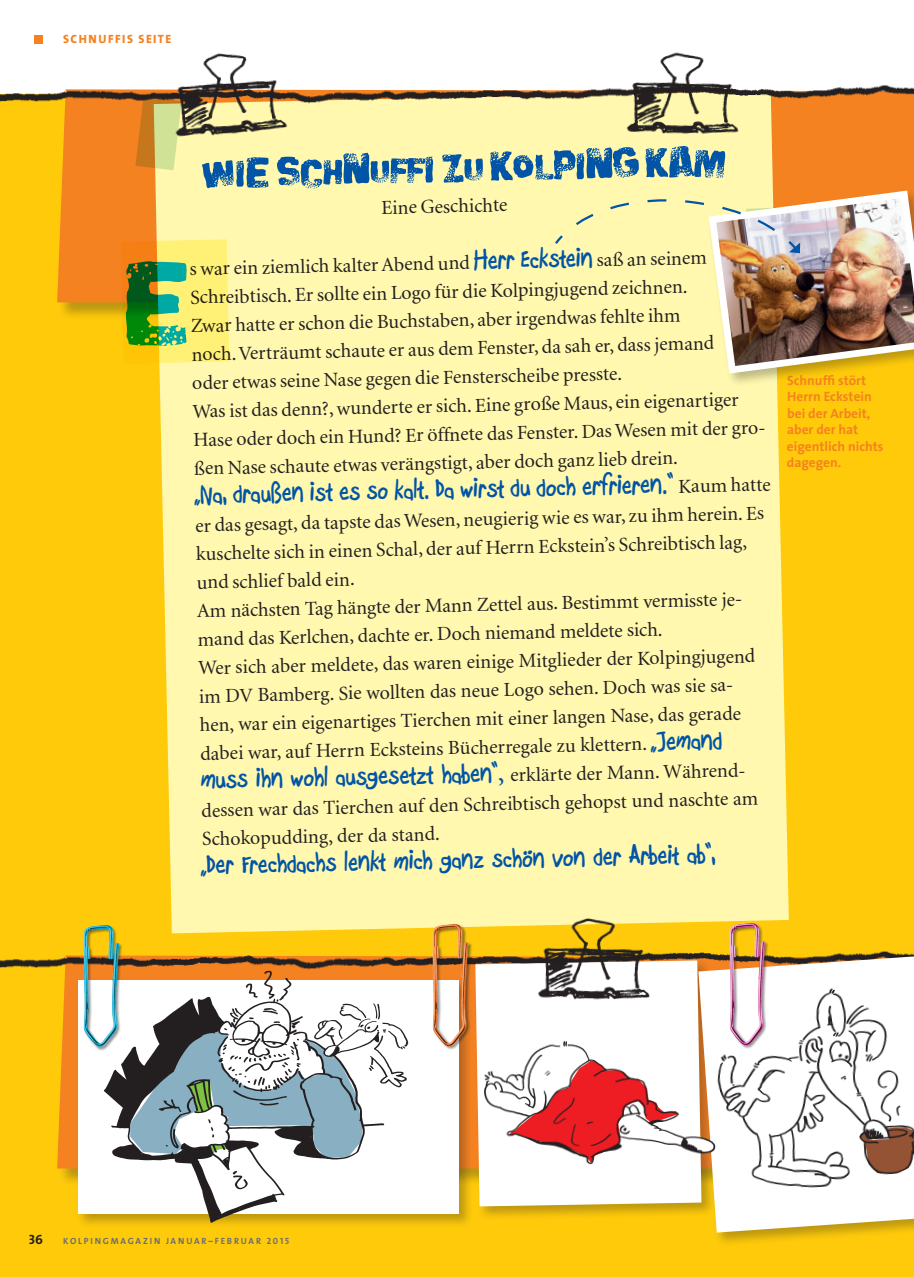
<style>
.page{position:relative;width:914px;height:1277px;background:#fff}
.page>*{position:absolute;margin:0;border:0;box-sizing:border-box;transform-origin:0 0}
.t1{font:49.95px "Big Bloke BB";color:#0154a6}
.t2{font:700 28.5px "Boopee";color:#0154a6}
.t3{font:19.95px/28.5px "Minion LT";color:#231f20}
.t4{font:700 13.5px/16.5px "The Sans";color:#f58220}
.t5{font:13.5px "The Sans Bold Caps";color:#231f20}
.t6{font:12px "The Sans Extra Bold Caps";letter-spacing:.12em;color:#f58220}
.t7{font:9px "The Sans Bold Caps";letter-spacing:.2em;color:#6c6d70}
.s1{font-family:"Boopee";font-weight:700;font-size:28.5px;color:#0154a6}
.s2{font-family:"Minion LT";font-weight:400;font-size:19.95px;color:#231f20}
.s3{font-family:"Minion LT";font-weight:400}
</style>
<div class="page">
<div style="left:0;top:94px;width:913px;height:1182px;background:#feca0a"></div>
<div style="left:57px;top:119px;width:856px;height:183px;background:#f58220"></div>
<div style="left:34px;top:35px;width:9px;height:8px;background:#f58220"></div>
<div style="left:154px;top:119px;width:634px;height:813px;background:#fff8ae"></div>
<svg style="left:135px;top:119px;width:46px;height:51px;background:#d3a752"></svg>
<img style="left:0;top:84px;width:913px;height:35px">
<img style="left:0;top:932px;width:893px;height:53px">
<div style="left:76px;top:977px;width:397px;height:251px;background:#231f20;opacity:.3"></div>
<div style="left:78px;top:979px;width:381px;height:234px;background:#fff"></div>
<div style="left:472px;top:958px;width:243px;height:262px;background:#231f20;opacity:.3"></div>
<div style="left:475px;top:960px;width:221px;height:246px;background:#fff"></div>
<div style="left:696px;top:953px;width:217px;height:293px;background:#231f20;opacity:.3"></div>
<svg style="left:698px;top:956px;width:215px;height:276px;background:#e2d2a7"></svg>
<img style="left:161px;top:53px;width:136px;height:96px">
<img style="left:615px;top:52px;width:134px;height:96px">
<img style="left:527px;top:906px;width:134px;height:107px">
<img style="left:81px;top:925px;width:46px;height:124px">
<img style="left:726px;top:921px;width:47px;height:46px">
<div style="left:706px;top:188px;width:207px;height:199px;background:#231f20;opacity:.3"></div>
<img style="left:552px;top:187px;width:361px;height:190px">
<img style="left:429px;top:921px;width:47px;height:128px">
<img style="left:97px;top:968px;width:324px;height:258px">
<img style="left:691px;top:967px;width:222px;height:239px">
<img style="left:471px;top:1032px;width:255px;height:137px">
<svg style="left:121px;top:239px;width:108px;height:125px;background:#fbd352"></svg>
<p class="t6" style="left:63px;top:29px;width:109px">SCHNUFFIS SEITE</p>
<h1 class="t1" style="left:201px;top:150px;width:525px;rotate:-1deg">WIE SCHNUFFI ZU KOLPING KAM</h1>
<p class="t3" style="left:381px;top:194px;width:127px;rotate:-1deg">Eine Geschichte</p>
<p class="t3" style="left:189px;top:254px;width:571px;rotate:-1deg">s war ein ziemlich kalter Abend und <span class="s1">Herr Eckstein</span> saß an seinem Schreibtisch. Er sollte ein Logo für die Kolpingjugend zeichnen.<br>Zwar hatte er schon die Buchstaben, aber irgendwas fehlte ihm<br>noch. Verträumt schaute er aus dem Fenster, da sah er, dass jemand<br>oder etwas seine Nase gegen die Fensterscheibe presste.<br>Was ist das denn?, wunderte er sich. Eine große Maus, ein eigenartiger Hase oder doch ein Hund? Er öffnete das Fenster. Das Wesen mit der gro&shy;ßen Nase schaute etwas verängstigt, aber doch ganz lieb drein.</p>
<h2 class="t2" style="left:194px;top:476px;width:577px;rotate:-1deg">„Na, draußen ist es so kalt. Da wirst du doch erfrieren.“ <span class="s2">Kaum hatte</span></h2>
<p class="t3" style="left:195px;top:510px;width:570px;line-height:29px;rotate:-1deg">er das gesagt, da tapste das Wesen, neugierig wie es war, zu ihm herein. Es kuschelte sich in einen Schal, der auf Herrn Eckstein’s Schreibtisch lag, und schlief bald ein.</p>
<p class="t3" style="left:197px;top:596px;width:558px;rotate:-1deg">Am nächsten Tag hängte der Mann Zettel aus. Bestimmt vermisste je&shy;mand das Kerlchen, dachte er. Doch niemand meldete sich.<br>Wer sich aber meldete, das waren einige Mitglieder der Kolpingjugend im DV Bamberg. Sie wollten das neue Logo sehen. Doch was sie sa&shy;hen, war ein eigenartiges Tierchen mit einer langen Nase, das gerade dabei war, auf Herrn Ecksteins Bücherregale zu klettern. <span class="s1">„Jemand</span></p>
<h2 class="t2" style="left:200px;top:762px;width:543px;rotate:-1deg">muss ihn wohl ausgesetzt haben“<span class="s3">,</span> <span class="s2">erklärte der Mann. Während-</span></h2>
<p class="t3" style="left:201px;top:795px;width:558px;line-height:29.2px;rotate:-1deg">dessen war das Tierchen auf den Schreibtisch gehopst und naschte am<br>Schokopudding, der da stand.</p>
<h2 class="t2" style="left:201px;top:847px;width:516px;rotate:-1deg">„Der Frechdachs lenkt mich ganz schön von der Arbeit ab“,</h2>
<p class="t4" style="left:786px;top:371px;width:98px">Schnuffi stört<br>Herrn Eckstein bei der Arbeit, aber der hat eigentlich nichts dagegen.</p>
<p class="t5" style="left:29px;top:1227px;width:16px">36</p>
<p class="t7" style="left:63px;top:1233px;width:227px">KOLPINGMAGAZIN JANUAR–FEBRUAR 2015</p>
</div>
